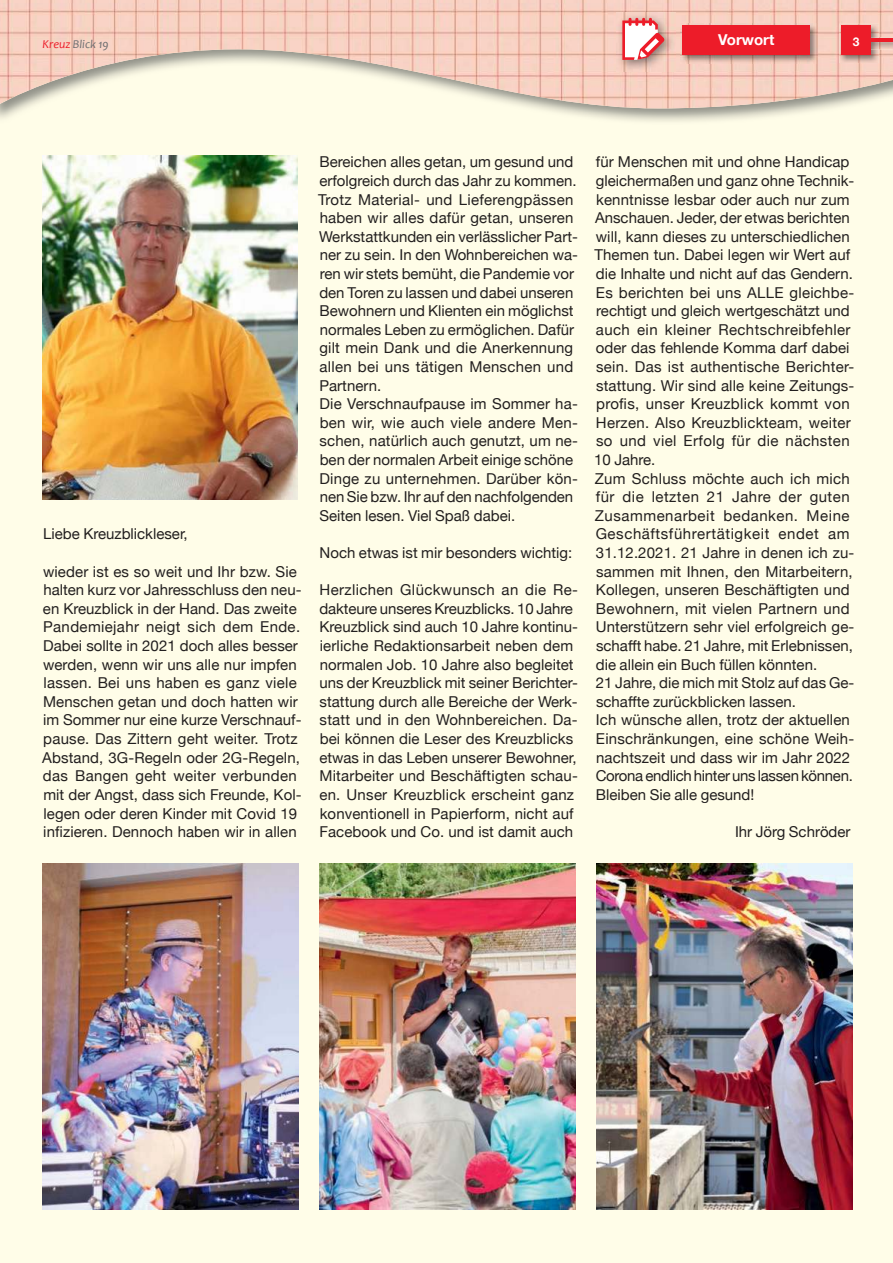
<style>
.page{position:relative;width:893px;height:1263px;background:#fffde8}
.page>*{position:absolute;margin:0;border:0;box-sizing:border-box;transform-origin:0 0}
.t1{font:15px/18.6px "Helvetica Neue";letter-spacing:.005em;color:#221f1f}
.t2{font:700 15px "Helvetica Neue";color:#fff}
.t3{font:italic 12px "Candara";color:#6c6e70}
.t4{font:700 12px "Helvetica Neue";color:#fff}
.s1{color:#ed1c29}
</style>
<div class="page">
<img style="left:0;top:0;width:893px;height:108px">
<img style="left:681px;top:24px;width:137px;height:39px">
<div style="left:682px;top:26px;width:128px;height:29px;background:#ed1c29"></div>
<img style="left:879px;top:37px;width:14px;height:12px">
<hr style="left:868px;top:39px;width:25px;height:3px;background:#ed1c29">
<img style="left:839px;top:24px;width:40px;height:39px">
<svg style="left:871px;top:37px;width:8px;height:12px"></svg>
<div style="left:841px;top:26px;width:30px;height:29px;background:#ed1c29"></div>
<img style="left:617px;top:13px;width:58px;height:58px">
<svg style="left:622px;top:18px;width:42px;height:42px;background:#eeaaab"></svg>
<img style="left:42px;top:155px;width:255px;height:345px">
<img style="left:43px;top:863px;width:255px;height:347px">
<img style="left:319px;top:863px;width:256px;height:347px">
<img style="left:596px;top:863px;width:256px;height:347px">
<p class="t3" style="left:43px;top:40px;width:68px"><span class="s1">Kreuz</span> Blick 19</p>
<p class="t2" style="left:718px;top:28px;width:58px">Vorwort</p>
<p class="t4" style="left:853px;top:35px;width:8px">3</p>
<p class="t1" style="left:43px;top:526px;width:146px">Liebe Kreuzblickleser,</p>
<p class="t1" style="left:42px;top:563px;width:261px">wieder ist es so weit und Ihr bzw. Sie halten kurz vor Jahresschluss den neu&shy;en Kreuzblick in der Hand. Das zweite Pandemiejahr neigt sich dem Ende.<br>Dabei sollte in 2021 doch alles besser werden, wenn wir uns alle nur impfen lassen. Bei uns haben es ganz viele Menschen getan und doch hatten wir im Sommer nur eine kurze Verschnauf&shy;pause. Das Zittern geht weiter. Trotz Abstand, 3G-Regeln oder 2G-Regeln, das Bangen geht weiter verbunden mit der Angst, dass sich Freunde, Kol&shy;legen oder deren Kinder mit Covid 19 infizieren. Dennoch haben wir in allen</p>
<p class="t1" style="left:318px;top:154px;width:261px">Bereichen alles getan, um gesund und erfolgreich durch das Jahr zu kommen.<br>Trotz Material- und Lieferengpässen haben wir alles dafür getan, unseren Werkstattkunden ein verlässlicher Part&shy;ner zu sein. In den Wohnbereichen wa&shy;ren wir stets bemüht, die Pandemie vor den Toren zu lassen und dabei unseren Bewohnern und Klienten ein möglichst normales Leben zu ermöglichen. Dafür gilt mein Dank und die Anerkennung allen bei uns tätigen Menschen und Partnern.<br>Die Verschnaufpause im Sommer ha&shy;ben wir, wie auch viele andere Men&shy;schen, natürlich auch genutzt, um ne&shy;ben der normalen Arbeit einige schöne Dinge zu unternehmen. Darüber kön&shy;nen Sie bzw. Ihr auf den nachfolgenden Seiten lesen. Viel Spaß dabei.</p>
<p class="t1" style="left:320px;top:544px;width:254px">Noch etwas ist mir besonders wichtig:</p>
<p class="t1" style="left:319px;top:581px;width:260px">Herzlichen Glückwunsch an die Re&shy;dakteure unseres Kreuzblicks. 10 Jahre Kreuzblick sind auch 10 Jahre kontinu&shy;ierliche Redaktionsarbeit neben dem normalen Job. 10 Jahre also begleitet uns der Kreuzblick mit seiner Berichter&shy;stattung durch alle Bereiche der Werk&shy;statt und in den Wohnbereichen. Da&shy;bei können die Leser des Kreuzblicks etwas in das Leben unserer Bewohner, Mitarbeiter und Beschäftigten schau&shy;en. Unser Kreuzblick erscheint ganz konventionell in Papierform, nicht auf Facebook und Co. und ist damit auch</p>
<p class="t1" style="left:594px;top:154px;width:262px">für Menschen mit und ohne Handicap gleichermaßen und ganz ohne Technik&shy;kenntnisse lesbar oder auch nur zum Anschauen. Jeder, der etwas berichten will, kann dieses zu unterschiedlichen Themen tun. Dabei legen wir Wert auf die Inhalte und nicht auf das Gendern.<br>Es berichten bei uns ALLE gleichbe&shy;rechtigt und gleich wertgeschätzt und auch ein kleiner Rechtschreibfehler oder das fehlende Komma darf dabei sein. Das ist authentische Berichter&shy;stattung. Wir sind alle keine Zeitungs&shy;profis, unser Kreuzblick kommt von Herzen. Also Kreuzblickteam, weiter so und viel Erfolg für die nächsten 10 Jahre.<br>Zum Schluss möchte auch ich mich für die letzten 21 Jahre der guten Zusammenarbeit bedanken. Meine Geschäftsführertätigkeit endet am 31.12.2021. 21 Jahre in denen ich zu&shy;sammen mit Ihnen, den Mitarbeitern, Kollegen, unseren Beschäftigten und Bewohnern, mit vielen Partnern und Unterstützern sehr viel erfolgreich ge&shy;schafft habe. 21 Jahre, mit Erlebnissen, die allein ein Buch füllen könnten.<br>21 Jahre, die mich mit Stolz auf das Ge&shy;schaffte zurückblicken lassen.<br>Ich wünsche allen, trotz der aktuellen Einschränkungen, eine schöne Weih&shy;nachtszeit und dass wir im Jahr 2022<br>Corona endlich hinter uns lassen können.<br>Bleiben Sie alle gesund!</p>
<p class="t1" style="left:735px;top:823px;width:117px">Ihr Jörg Schröder</p>
</div>
